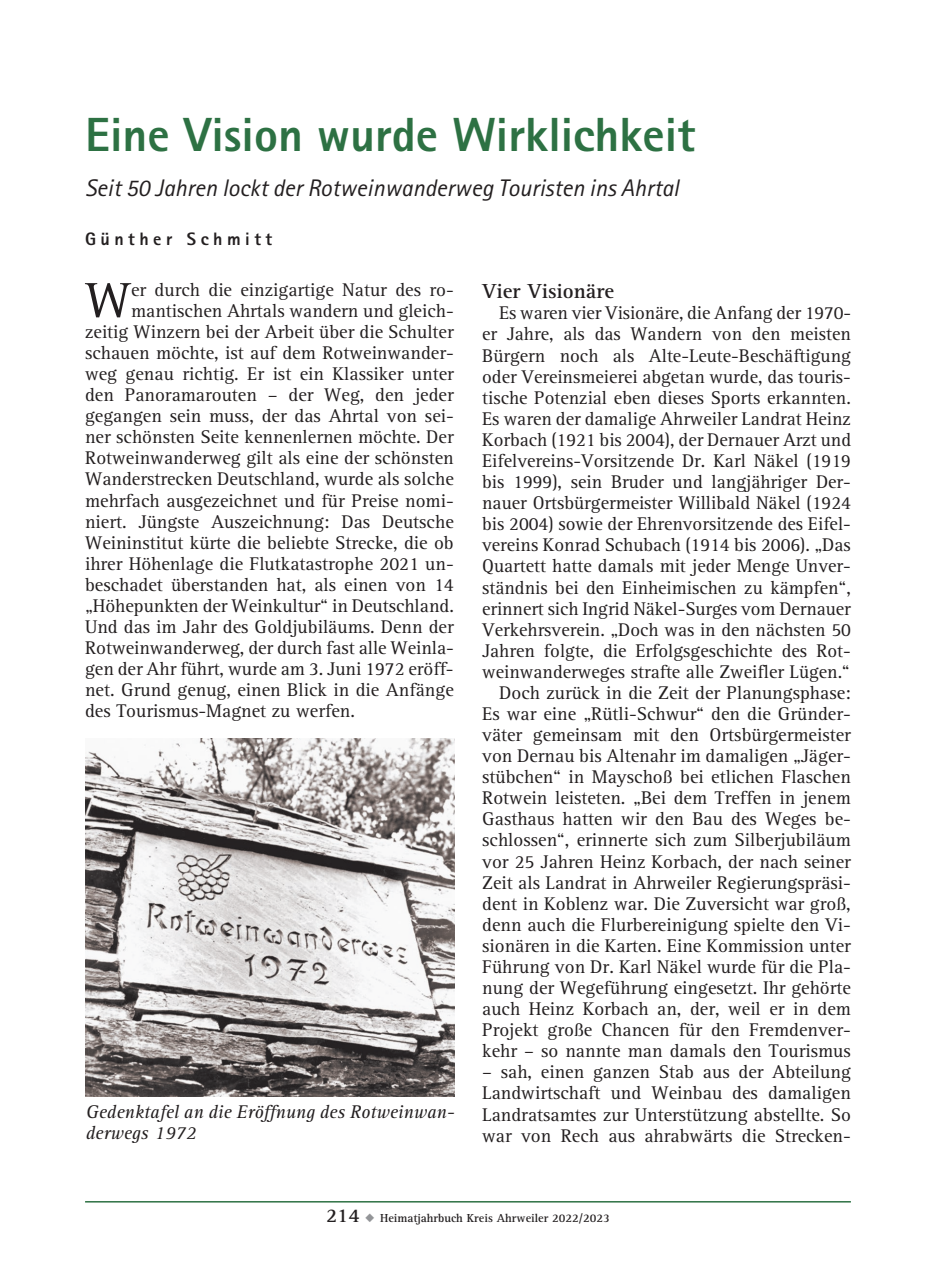
<style>
.page{position:relative;width:936px;height:1276px;background:#fff}
.page>*{position:absolute;margin:0;border:0;box-sizing:border-box;transform-origin:0 0}
.t1{font:50.6px "AT Rotis Serif";color:#231f20}
.t2{font:800 48px "Rotis Sans Serif";color:#2d7143}
.t3{font:italic 24px "Rotis Sans Serif";color:#231f20}
.t4{font:700 21px "AT Rotis Serif";color:#231f20}
.t5{font:19px/21px "AT Rotis Serif";color:#231f20;text-align:right}
.t6{font:italic 19px/21px "AT Rotis Serif";color:#231f20}
.t7{font:800 18px "Rotis Sans Serif";letter-spacing:.25em;color:#231f20}
.t8{font:700 12px "AT Rotis Serif";color:#231f20}
.s1{font-size:20px}
.s2{color:#939598}
</style>
<div class="page">
<hr style="left:85px;top:1201px;width:765px;height:1px;background:#2d7143">
<img style="left:86px;top:738px;width:368px;height:359px">
<h2 class="t2" style="left:85px;top:104px;width:611px">Eine Vision wurde Wirklichkeit</h2>
<p class="t3" style="left:85px;top:174px;width:595px">Seit 50 Jahren lockt der Rotweinwanderweg Touristen ins Ahrtal</p>
<p class="t7" style="left:85px;top:228px;width:189px">Günther Schmitt</p>
<h1 class="t1" style="left:85px;top:271px;width:47px">W</h1>
<p class="t5" style="left:131px;top:279px;width:324px">er durch die einzigartige Natur des ro-</p>
<p class="t4" style="left:482px;top:279px;width:133px">Vier Visionäre</p>
<p class="t5" style="left:482px;top:303px;width:370px">Es waren vier Visionäre, die Anfang der 1970- er Jahre, als das Wandern von den meisten Bürgern noch als Alte-Leute-Beschäftigung oder Vereinsmeierei abgetan wurde, das touris&shy;tische Potenzial eben dieses Sports erkannten.<br>Es waren der damalige Ahrweiler Landrat Heinz Korbach (1921 bis 2004), der Dernauer Arzt und Eifelvereins-Vorsitzende Dr. Karl Näkel (1919 bis 1999), sein Bruder und langjähriger Der&shy;nauer Ortsbürgermeister Willibald Näkel (1924 bis 2004) sowie der Ehrenvorsitzende des Eifel&shy;vereins Konrad Schubach (1914 bis 2006). „Das Quartett hatte damals mit jeder Menge Unver&shy;ständnis bei den Einheimischen zu kämpfen“, erinnert sich Ingrid Näkel-Surges vom Dernauer Verkehrsverein. „Doch was in den nächsten 50<br>Jahren folgte, die Erfolgsgeschichte des Rot&shy;weinwanderweges strafte alle Zweifler Lügen.“ Doch zurück in die Zeit der Planungsphase:<br>Es war eine „Rütli-Schwur“ den die Gründer&shy;väter gemeinsam mit den Ortsbürgermeister von Dernau bis Altenahr im damaligen „Jäger&shy;stübchen“ in Mayschoß bei etlichen Flaschen Rotwein leisteten. „Bei dem Treffen in jenem Gasthaus hatten wir den Bau des Weges be&shy;schlossen“, erinnerte sich zum Silberjubiläum vor 25 Jahren Heinz Korbach, der nach seiner Zeit als Landrat in Ahrweiler Regierungspräsi&shy;dent in Koblenz war. Die Zuversicht war groß, denn auch die Flurbereinigung spielte den Vi&shy;sionären in die Karten. Eine Kommission unter Führung von Dr. Karl Näkel wurde für die Pla&shy;nung der Wegeführung eingesetzt. Ihr gehörte auch Heinz Korbach an, der, weil er in dem Projekt große Chancen für den Fremdenver&shy;kehr – so nannte man damals den Tourismus</p>
<p class="t5" style="left:482px;top:1062px;width:370px;text-align:justify">– sah, einen ganzen Stab aus der Abteilung Landwirtschaft und Weinbau des damaligen Landratsamtes zur Unterstützung abstellte. So war von Rech aus ahrabwärts die Strecken-</p>
<p class="t5" style="left:131px;top:301px;width:324px">mantischen Ahrtals wandern und gleich-</p>
<p class="t5" style="left:85px;top:322px;width:370px">zeitig Winzern bei der Arbeit über die Schulter</p>
<p class="t5" style="left:85px;top:343px;width:370px">schauen möchte, ist auf dem Rotweinwander-</p>
<p class="t5" style="left:85px;top:364px;width:370px">weg genau richtig. Er ist ein Klassiker unter</p>
<p class="t5" style="left:85px;top:385px;width:370px">den Panoramarouten – der Weg, den jeder</p>
<p class="t5" style="left:85px;top:406px;width:370px">gegangen sein muss, der das Ahrtal von sei-</p>
<p class="t5" style="left:85px;top:427px;width:370px">ner schönsten Seite kennenlernen möchte. Der</p>
<p class="t5" style="left:85px;top:448px;width:370px">Rotweinwanderweg gilt als eine der schönsten</p>
<p class="t5" style="left:85px;top:469px;width:370px">Wanderstrecken Deutschland, wurde als solche</p>
<p class="t5" style="left:85px;top:490px;width:370px">mehrfach ausgezeichnet und für Preise nomi-</p>
<p class="t5" style="left:85px;top:511px;width:370px">niert. Jüngste Auszeichnung: Das Deutsche</p>
<p class="t5" style="left:85px;top:532px;width:370px">Weininstitut kürte die beliebte Strecke, die ob</p>
<p class="t5" style="left:85px;top:553px;width:370px">ihrer Höhenlage die Flutkatastrophe 2021 un-</p>
<p class="t5" style="left:85px;top:574px;width:370px">beschadet überstanden hat, als einen von 14</p>
<p class="t5" style="left:85px;top:596px;width:370px">„Höhepunkten der Weinkultur“ in Deutschland.</p>
<p class="t5" style="left:85px;top:617px;width:370px">Und das im Jahr des Goldjubiläums. Denn der</p>
<p class="t5" style="left:85px;top:638px;width:370px">Rotweinwanderweg, der durch fast alle Weinla-</p>
<p class="t5" style="left:85px;top:659px;width:370px">gen der Ahr führt, wurde am 3. Juni 1972 eröff-</p>
<p class="t5" style="left:85px;top:680px;width:370px">net. Grund genug, einen Blick in die Anfänge</p>
<p class="t5" style="left:85px;top:701px;width:271px">des Tourismus-Magnet zu werfen.</p>
<p class="t6" style="left:86px;top:1102px;width:370px">Gedenktafel an die Eröffnung des Rotweinwan&shy;derwegs 1972</p>
<p class="t8" style="left:326px;top:1210px;width:285px"><span class="s1">214</span> <span class="s2">◆</span> Heimatjahrbuch Kreis Ahrweiler 2022/2023</p>
</div>
